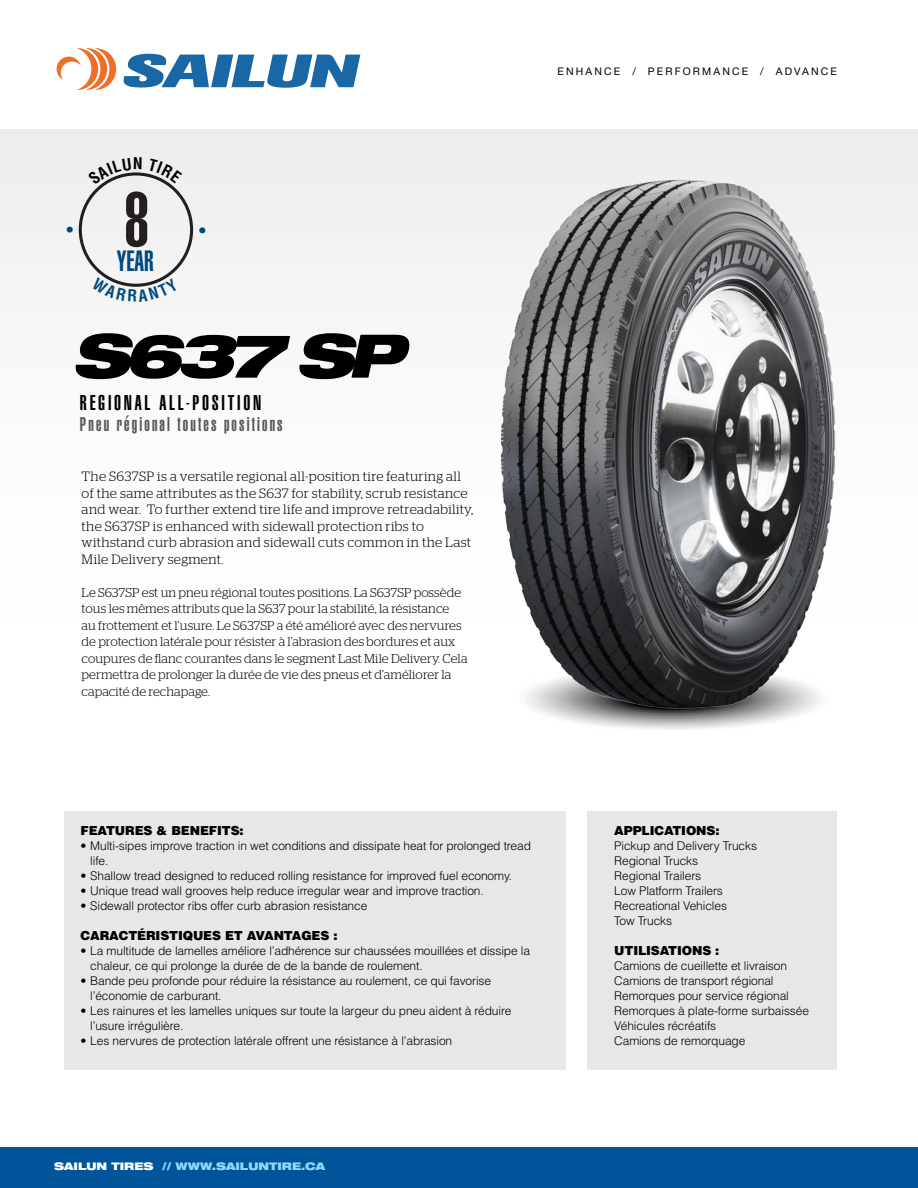
<style>
.page{position:relative;width:918px;height:1188px;background:#fff}
.page>*{position:absolute;margin:0;border:0;box-sizing:border-box;transform-origin:0 0}
.t1{font:76.5px "Helvetica LT Std Ultra Comp";color:#231f20}
.t2{font:italic 900 expanded 60.15px "Helvetica Neue LT Std";color:#000}
.t3{font:28.8px "Helvetica LT Std Ultra Comp";color:#004a80}
.t4{font:21px "Helvetica LT Std Ultra Comp";letter-spacing:.13em;color:#000}
.t5{font:19.5px "Helvetica LT Std Ultra Comp";letter-spacing:.11em;color:#58595b}
.t6{font:700 condensed 16.05px "Helvetica LT Std";color:#004a80}
.t7{font:300 13.5px/16.5px "Stag";letter-spacing:.03em;color:#000}
.t8{font:300 12.75px/16.5px "Stag";letter-spacing:.01em;color:#000}
.t9{font:900 12.45px "Helvetica LT Std";letter-spacing:-.01em;color:#000}
.t10{font:300 12px/15px "Helvetica LT Std";letter-spacing:-.01em;color:#000}
.t11{font:900 expanded 10.5px "Helvetica Neue LT Std";color:#8ed8f8}
.t12{font:10.5px "Helvetica Neue LT Std";letter-spacing:.2em;color:#000}
.s1{color:#fff}
</style>
<div class="page">
<div style="left:0;top:1148px;width:918px;height:40px;background:#00549a"></div>
<div style="left:0;top:129px;width:918px;height:520px;background:#f9f9fa"></div>
<svg style="left:123px;top:54px;width:237px;height:34px"></svg>
<svg style="left:57px;top:48px;width:59px;height:42px"></svg>
<div style="left:64px;top:812px;width:501px;height:258px;background:#e6e7e8"></div>
<div style="left:587px;top:812px;width:250px;height:258px;background:#e6e7e8"></div>
<img style="left:443px;top:140px;width:455px;height:590px">
<svg style="left:104px;top:277px;width:64px;height:10px"></svg>
<svg style="left:88px;top:157px;width:54px;height:28px"></svg>
<svg style="left:148px;top:159px;width:34px;height:24px"></svg>
<h1 class="t1" style="left:124px;top:176px;width:27px">8</h1>
<h3 class="t3" style="left:117px;top:244px;width:38px">YEAR</h3>
<h3 class="t6" style="left:213px;top:227px;width:8px;rotate:90deg">•</h3>
<h2 class="t2" style="left:72px;top:317px;width:334px">S637 sp</h2>
<h3 class="t4" style="left:80px;top:391px;width:183px">Regional All-Position</h3>
<h3 class="t5" style="left:80px;top:413px;width:204px">Pneu régional toutes positions</h3>
<p class="t7" style="left:82px;top:468px;width:393px">The S637SP is a versatile regional all-position tire featuring all of the same attributes as the S637 for stability, scrub resistance and wear. To further extend tire life and improve retreadability, the S637SP is enhanced with sidewall protection ribs to withstand curb abrasion and sidewall cuts common in the Last Mile Delivery segment.</p>
<p class="t8" style="left:82px;top:584px;width:387px">Le S637SP est un pneu régional toutes positions. La S637SP possède tous les mêmes attributs que la S637 pour la stabilité, la résistance<br>au frottement et l’usure. Le S637SP a été amélioré avec des nervures de protection latérale pour résister à l’abrasion des bordures et aux coupures de flanc courantes dans le segment Last Mile Delivery. Cela permettra de prolonger la durée de vie des pneus et d’améliorer la capacité de rechapage.</p>
<p class="t12" style="left:558px;top:65px;width:63px">ENHANCE</p>
<p class="t12" style="left:632px;top:65px;width:116px">/ PE RFORMANCE</p>
<p class="t12" style="left:760px;top:65px;width:77px">/ ADVANCE</p>
<p class="t9" style="left:81px;top:823px;width:165px">FEATURES &amp; BENEFITS:</p>
<p class="t10" style="left:90px;top:839px;width:442px;text-indent:-10px">• Multi-sipes improve traction in wet conditions and dissipate heat for prolonged tread life.</p>
<p class="t10" style="left:81px;top:869px;width:433px">• Shallow tread designed to reduced rolling resistance for improved fuel economy.</p>
<p class="t10" style="left:81px;top:884px;width:405px">• Unique tread wall grooves help reduce irregular wear and improve traction.</p>
<p class="t10" style="left:81px;top:899px;width:288px">• Sidewall protector ribs offer curb abrasion resistance</p>
<p class="t9" style="left:81px;top:928px;width:258px">CARACTÉRISTIQUES ET AVANTAGES :</p>
<p class="t10" style="left:90px;top:944px;width:441px;text-indent:-10px">• La multitude de lamelles améliore l’adhérence sur chaussées mouillées et dissipe la chaleur, ce qui prolonge la durée de de la bande de roulement.</p>
<p class="t10" style="left:90px;top:974px;width:402px;text-indent:-10px">• Bande peu profonde pour réduire la résistance au roulement, ce qui favorise l’économie de carburant.</p>
<p class="t10" style="left:90px;top:1004px;width:423px;text-indent:-10px">• Les rainures et les lamelles uniques sur toute la largeur du pneu aident à réduire l’usure irrégulière.</p>
<p class="t10" style="left:81px;top:1034px;width:373px">• Les nervures de protection latérale offrent une résistance à l’abrasion</p>
<p class="t11" style="left:54px;top:1159px;width:273px"><span class="s1">SAILUN TIRES</span> // WWW.SAILUNTIRE.CA</p>
<p class="t9" style="left:614px;top:823px;width:107px">APPLICATIONS:</p>
<p class="t10" style="left:614px;top:839px;width:144px">Pickup and Delivery Trucks<br>Regional Trucks<br>Regional Trailers<br>Low Platform Trailers<br>Recreational Vehicles<br>Tow Trucks</p>
<p class="t9" style="left:614px;top:943px;width:107px">UTILISATIONS :</p>
<p class="t10" style="left:614px;top:959px;width:196px">Camions de cueillette et livraison<br>Camions de transport régional<br>Remorques pour service régional<br>Remorques à plate-forme surbaissée<br>Véhicules récréatifs<br>Camions de remorquage</p>
</div>
